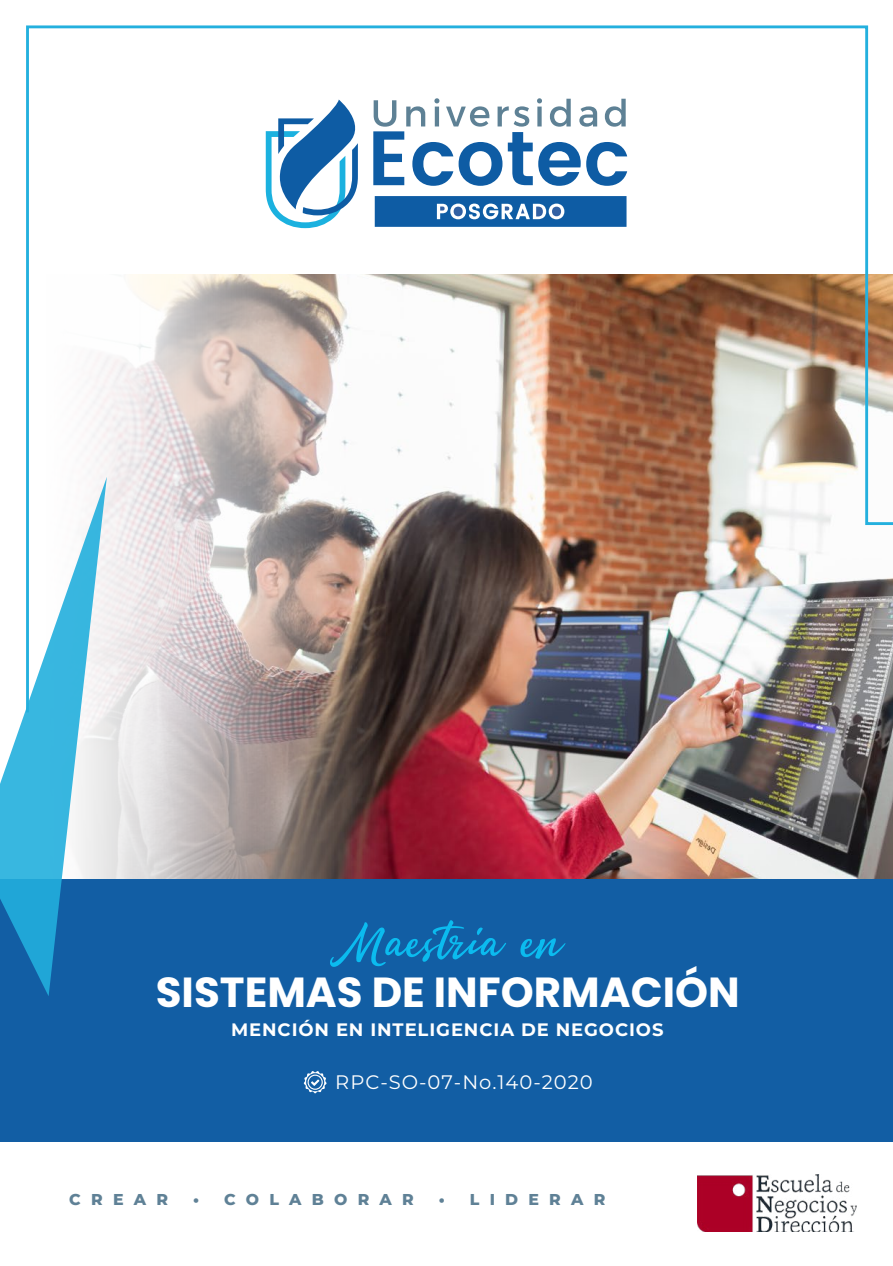
<style>
.page{position:relative;width:893px;height:1266px;background:#fff}
.page>*{position:absolute;margin:0;border:0;box-sizing:border-box;transform-origin:0 0}
.t1{font:600 62.85px "Quente Script";color:#0bbbef}
.t2{font:700 42px "Poppins";color:#fff}
.t3{font:19.5px "Montserrat";letter-spacing:.05em;color:#fff}
.t4{font:700 18px "Montserrat";letter-spacing:.05em;color:#fff}
.t5{font:800 15.75px "Montserrat";letter-spacing:.65em;color:#5f8196}
</style>
<div class="page">
<img style="left:389px;top:715px;width:504px;height:164px">
<svg style="left:107px;top:715px;width:282px;height:164px;background:#a29392"></svg>
<img style="left:26px;top:25px;width:867px;height:690px">
<div style="left:0;top:879px;width:893px;height:262px;background:#125ea4"></div>
<svg style="left:0;top:477px;width:107px;height:519px"></svg>
<img style="left:697px;top:1174px;width:160px;height:58px">
<svg style="left:304px;top:1071px;width:23px;height:22px"></svg>
<h1 class="t1" style="left:346px;top:913px;width:215px">Maestria en</h1>
<h2 class="t2" style="left:156px;top:968px;width:585px">SISTEMAS DE INFORMACIÓN</h2>
<p class="t4" style="left:231px;top:1017px;width:434px">MENCIÓN EN INTELIGENCIA DE NEGOCIOS</p>
<p class="t3" style="left:335px;top:1068px;width:259px">RPC-SO-07-No.140-2020</p>
<p class="t5" style="left:69px;top:1188px;width:100px">CREAR</p>
<p class="t5" style="left:193px;top:1188px;width:222px">• COLABORAR</p>
<p class="t5" style="left:439px;top:1188px;width:168px">• LIDERAR</p>
</div>
